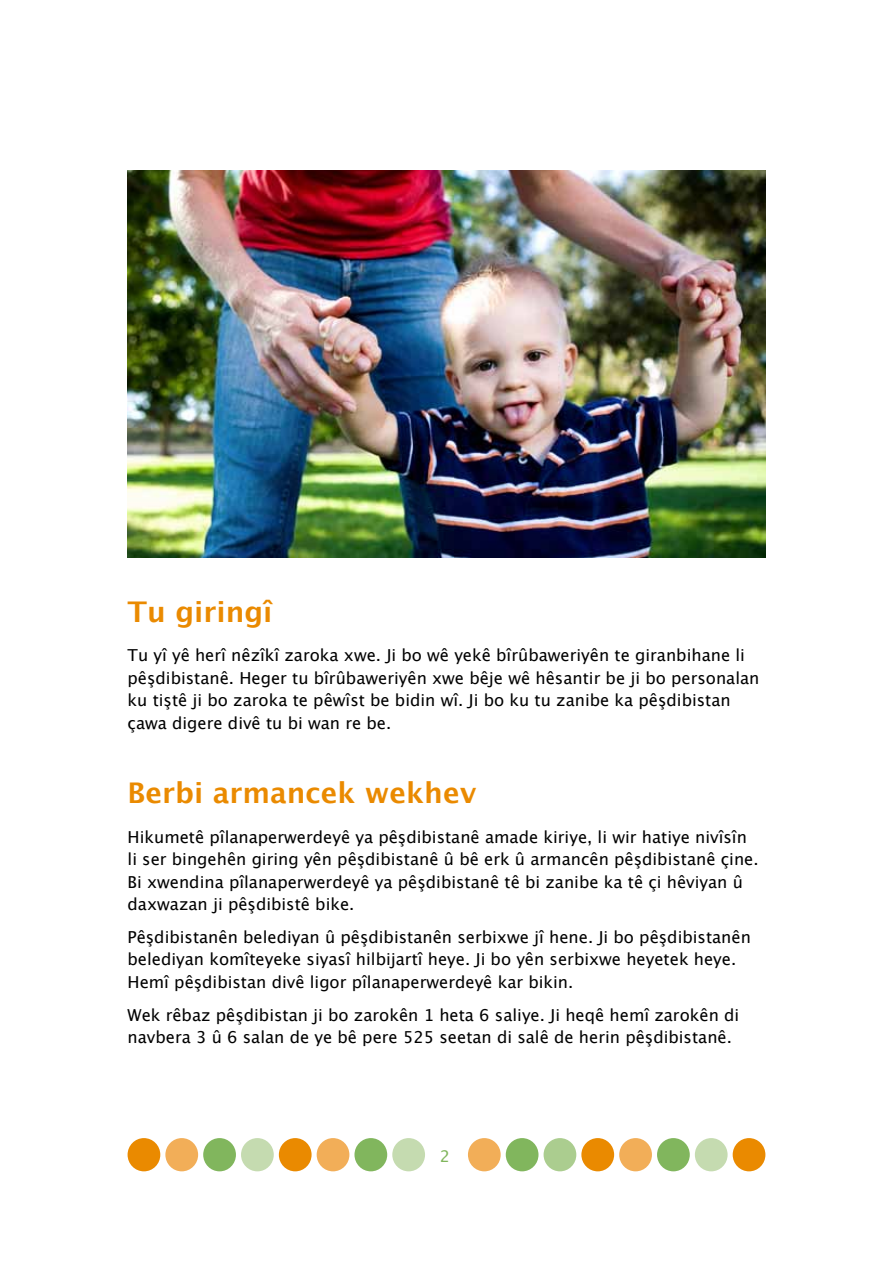
<style>
.page{position:relative;width:893px;height:1263px;background:#fff}
.page>*{position:absolute;margin:0;border:0;box-sizing:border-box;transform-origin:0 0}
.t1{font:700 28.5px "Lucida Grande";color:#ea8a00}
.t2{font:16.5px/22.5px "Lucida Grande";color:#000}
.t3{font:16.2px "Lucida Grande";color:#81b65d}
</style>
<div class="page">
<div style="left:128px;top:1138px;width:32px;height:33px;background:#ea8a00;border-radius:50%"></div>
<div style="left:203px;top:1138px;width:33px;height:33px;background:#81b65d;border-radius:50%"></div>
<div style="left:165px;top:1138px;width:33px;height:33px;background:#f2ae58;border-radius:50%"></div>
<div style="left:241px;top:1138px;width:33px;height:33px;background:#c5dbb0;border-radius:50%"></div>
<div style="left:279px;top:1138px;width:33px;height:33px;background:#ea8a00;border-radius:50%"></div>
<div style="left:506px;top:1138px;width:32px;height:33px;background:#81b65d;border-radius:50%"></div>
<div style="left:695px;top:1138px;width:33px;height:33px;background:#c5dbb0;border-radius:50%"></div>
<div style="left:317px;top:1138px;width:32px;height:33px;background:#f2ae58;border-radius:50%"></div>
<div style="left:544px;top:1138px;width:32px;height:33px;background:#abcd8f;border-radius:50%"></div>
<div style="left:733px;top:1138px;width:32px;height:33px;background:#ea8a00;border-radius:50%"></div>
<div style="left:354px;top:1138px;width:33px;height:33px;background:#81b65d;border-radius:50%"></div>
<div style="left:581px;top:1138px;width:33px;height:33px;background:#ea8a00;border-radius:50%"></div>
<div style="left:619px;top:1138px;width:33px;height:33px;background:#f2ae58;border-radius:50%"></div>
<div style="left:392px;top:1138px;width:33px;height:33px;background:#c5dbb0;border-radius:50%"></div>
<div style="left:468px;top:1138px;width:33px;height:33px;background:#f2ae58;border-radius:50%"></div>
<div style="left:657px;top:1138px;width:33px;height:33px;background:#81b65d;border-radius:50%"></div>
<img style="left:128px;top:170px;width:638px;height:387px">
<h1 class="t1" style="left:128px;top:589px;width:146px">Tu giringî</h1>
<p class="t2" style="left:128px;top:644px;width:633px">Tu yî yê herî nêzîkî zaroka xwe. Ji bo wê yekê bîrûbaweriyên te giranbihane li pêşdibistanê. Heger tu bîrûbaweriyên xwe bêje wê hêsantir be ji bo personalan ku tiştê ji bo zaroka te pêwîst be bidin wî. Ji bo ku tu zanibe ka pêşdibistan çawa digere divê tu bi wan re be.</p>
<h1 class="t1" style="left:128px;top:770px;width:351px">Berbi armancek wekhev</h1>
<p class="t2" style="left:128px;top:826px;width:633px">Hikumetê pîlanaperwerdeyê ya pêşdibistanê amade kiriye, li wir hatiye nivîsîn li ser bingehên giring yên pêşdibistanê û bê erk û armancên pêşdibistanê çine.<br>Bi xwendina pîlanaperwerdeyê ya pêşdibistanê tê bi zanibe ka tê çi hêviyan û daxwazan ji pêşdibistê bike.</p>
<p class="t2" style="left:128px;top:926px;width:625px">Pêşdibistanên belediyan û pêşdibistanên serbixwe jî hene. Ji bo pêşdibistanên belediyan komîteyeke siyasî hilbijartî heye. Ji bo yên serbixwe heyetek heye.<br>Hemî pêşdibistan divê ligor pîlanaperwerdeyê kar bikin.</p>
<p class="t2" style="left:128px;top:1004px;width:613px">Wek rêbaz pêşdibistan ji bo zarokên 1 heta 6 saliye. Ji heqê hemî zarokên di navbera 3 û 6 salan de ye bê pere 525 seetan di salê de herin pêşdibistanê.</p>
<p class="t3" style="left:440px;top:1147px;width:12px">2</p>
</div>
